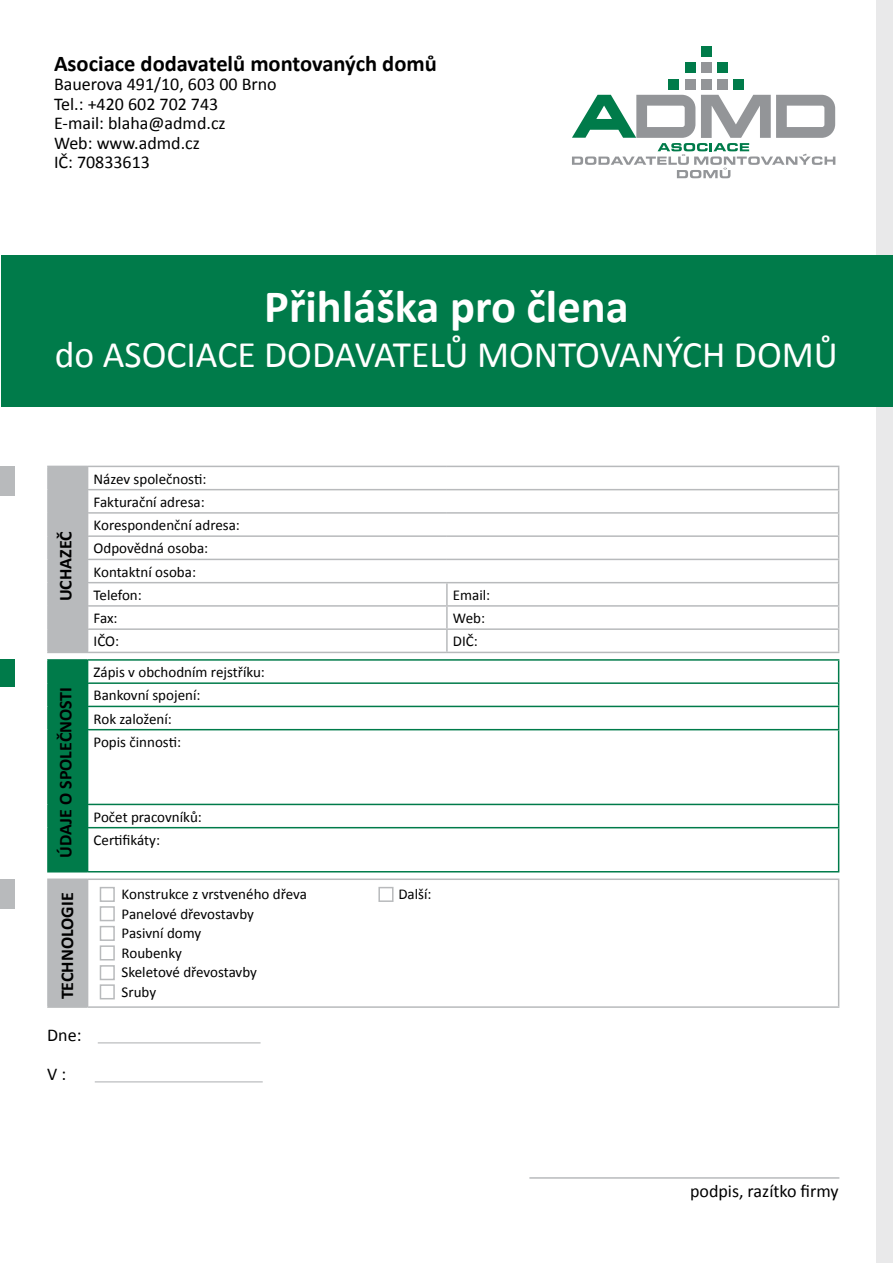
<style>
.page{position:relative;width:893px;height:1263px;background:#fff}
.page>*{position:absolute;margin:0;border:0;box-sizing:border-box;transform-origin:0 0}
.t1{font:700 46.5px "Calibri";color:#fff}
.t2{font:37.5px "Calibri";color:#fff}
.t3{font:700 22.5px "Calibri";color:#000}
.t4{font:18px/19.5px "Calibri";color:#000}
.t5{font:700 18px "Calibri";color:#000}
.t6{font:15px/23.2px "Calibri";color:#000}
</style>
<div class="page">
<div style="left:876px;top:0;width:16px;height:1263px;background:#e9e9ea"></div>
<div style="left:1px;top:255px;width:891px;height:151px;background:#007b4a"></div>
<div style="left:669px;top:79px;width:10px;height:10px;background:#007b4a"></div>
<div style="left:685px;top:79px;width:10px;height:10px;background:#939598"></div>
<div style="left:701px;top:79px;width:11px;height:10px;background:#939598"></div>
<div style="left:717px;top:79px;width:11px;height:10px;background:#939598"></div>
<div style="left:733px;top:79px;width:11px;height:10px;background:#007b4a"></div>
<div style="left:685px;top:63px;width:10px;height:10px;background:#007b4a"></div>
<div style="left:701px;top:63px;width:11px;height:10px;background:#939598"></div>
<div style="left:717px;top:63px;width:11px;height:10px;background:#007b4a"></div>
<div style="left:701px;top:46px;width:11px;height:11px;background:#007b4a"></div>
<svg style="left:572px;top:95px;width:263px;height:83px"></svg>
<hr style="left:98px;top:1042px;width:163px;height:1px;background:#b8babc">
<hr style="left:95px;top:1081px;width:168px;height:1px;background:#b8babc">
<div style="left:48px;top:466px;width:40px;height:186px;background:#b8babc"></div>
<hr style="left:87px;top:489px;width:360px;height:1px;background:#b8babc">
<hr style="left:447px;top:489px;width:392px;height:1px;background:#b8babc">
<hr style="left:47px;top:466px;width:41px;height:1px;background:#b8babc">
<hr style="left:47px;top:467px;width:2px;height:23px;background:#b8babc">
<hr style="left:47px;top:490px;width:2px;height:23px;background:#b8babc">
<hr style="left:47px;top:513px;width:2px;height:23px;background:#b8babc">
<hr style="left:47px;top:536px;width:2px;height:23px;background:#b8babc">
<hr style="left:47px;top:559px;width:2px;height:24px;background:#b8babc">
<hr style="left:47px;top:583px;width:2px;height:23px;background:#b8babc">
<hr style="left:47px;top:606px;width:2px;height:23px;background:#b8babc">
<hr style="left:47px;top:629px;width:2px;height:23px;background:#b8babc">
<hr style="left:47px;top:652px;width:41px;height:1px;background:#b8babc">
<hr style="left:88px;top:466px;width:359px;height:1px;background:#b8babc">
<hr style="left:447px;top:466px;width:392px;height:1px;background:#b8babc">
<hr style="left:87px;top:582px;width:360px;height:1px;background:#b8babc">
<hr style="left:87px;top:605px;width:360px;height:2px;background:#b8babc">
<hr style="left:447px;top:652px;width:392px;height:1px;background:#b8babc">
<hr style="left:87px;top:628px;width:360px;height:2px;background:#b8babc">
<hr style="left:446px;top:630px;width:2px;height:22px;background:#b8babc">
<hr style="left:88px;top:652px;width:359px;height:1px;background:#b8babc">
<hr style="left:87px;top:559px;width:360px;height:1px;background:#b8babc">
<hr style="left:447px;top:559px;width:392px;height:1px;background:#b8babc">
<hr style="left:87px;top:512px;width:360px;height:2px;background:#b8babc">
<hr style="left:447px;top:512px;width:392px;height:2px;background:#b8babc">
<hr style="left:87px;top:535px;width:360px;height:2px;background:#b8babc">
<hr style="left:447px;top:535px;width:392px;height:2px;background:#b8babc">
<hr style="left:447px;top:582px;width:392px;height:1px;background:#b8babc">
<hr style="left:446px;top:583px;width:2px;height:22px;background:#b8babc">
<hr style="left:447px;top:605px;width:392px;height:2px;background:#b8babc">
<hr style="left:446px;top:607px;width:2px;height:21px;background:#b8babc">
<svg style="left:838px;top:467px;width:1px;height:185px"></svg>
<hr style="left:447px;top:628px;width:392px;height:2px;background:#b8babc">
<div style="left:48px;top:660px;width:40px;height:212px;background:#007b4a"></div>
<hr style="left:87px;top:682px;width:752px;height:2px;background:#007b4a">
<hr style="left:87px;top:706px;width:752px;height:1px;background:#007b4a">
<hr style="left:87px;top:729px;width:752px;height:1px;background:#007b4a">
<hr style="left:87px;top:804px;width:752px;height:1px;background:#007b4a">
<hr style="left:87px;top:827px;width:752px;height:1px;background:#007b4a">
<hr style="left:47px;top:659px;width:41px;height:2px;background:#007b4a">
<hr style="left:47px;top:661px;width:2px;height:22px;background:#007b4a">
<hr style="left:47px;top:683px;width:2px;height:23px;background:#007b4a">
<hr style="left:47px;top:706px;width:2px;height:24px;background:#007b4a">
<hr style="left:47px;top:730px;width:2px;height:74px;background:#007b4a">
<hr style="left:47px;top:804px;width:2px;height:24px;background:#007b4a">
<hr style="left:47px;top:828px;width:2px;height:43px;background:#007b4a">
<hr style="left:47px;top:871px;width:41px;height:1px;background:#007b4a">
<hr style="left:88px;top:659px;width:751px;height:2px;background:#007b4a">
<svg style="left:838px;top:661px;width:1px;height:68px"></svg>
<hr style="left:838px;top:730px;width:1px;height:74px;background:#007b4a">
<svg style="left:838px;top:805px;width:1px;height:22px"></svg>
<hr style="left:838px;top:828px;width:1px;height:43px;background:#007b4a">
<hr style="left:88px;top:871px;width:751px;height:1px;background:#007b4a">
<div style="left:48px;top:879px;width:40px;height:128px;background:#b8babc"></div>
<hr style="left:88px;top:878px;width:751px;height:2px;background:#b8babc">
<hr style="left:838px;top:880px;width:1px;height:126px;background:#b8babc">
<hr style="left:88px;top:1006px;width:751px;height:2px;background:#b8babc">
<hr style="left:47px;top:878px;width:41px;height:2px;background:#b8babc">
<hr style="left:47px;top:880px;width:2px;height:126px;background:#b8babc">
<hr style="left:47px;top:1006px;width:41px;height:2px;background:#b8babc">
<div style="left:0;top:466px;width:15px;height:29px;background:#b8babc"></div>
<div style="left:0;top:880px;width:15px;height:29px;background:#b8babc"></div>
<div style="left:0;top:660px;width:15px;height:27px;background:#007b4a"></div>
<div style="left:100px;top:887px;width:15px;height:15px;border:2px solid #b8babc"></div>
<div style="left:378px;top:887px;width:16px;height:15px;border:2px solid #b8babc"></div>
<div style="left:100px;top:906px;width:15px;height:15px;border:2px solid #b8babc"></div>
<div style="left:100px;top:926px;width:15px;height:15px;border:2px solid #b8babc"></div>
<div style="left:100px;top:945px;width:15px;height:15px;border:2px solid #b8babc"></div>
<div style="left:100px;top:965px;width:15px;height:15px;border:2px solid #b8babc"></div>
<div style="left:100px;top:984px;width:15px;height:15px;border:2px solid #b8babc"></div>
<hr style="left:529px;top:1177px;width:310px;height:2px;background:#b8babc">
<h3 class="t3" style="left:54px;top:49px;width:384px">Asociace dodavatelů montovaných domů</h3>
<p class="t4" style="left:54px;top:75px;width:224px">Bauerova 491/10, 603 00 Brno<br>Tel.: +420 602 702 743<br>E-mail: blaha@admd.cz<br>Web: www.admd.cz<br>IČ: 70833613</p>
<h1 class="t1" style="left:264px;top:277px;width:366px">Přihláška pro člena</h1>
<h2 class="t2" style="left:55px;top:331px;width:785px">do ASOCIACE DODAVATELŮ MONTOVANÝCH DOMŮ</h2>
<p class="t5" style="left:54px;top:601px;width:72px;rotate:-90deg">UCHAZEČ</p>
<p class="t5" style="left:54px;top:858px;width:172px;rotate:-90deg">ÚDAJE O SPOLEČNOSTI</p>
<p class="t5" style="left:56px;top:999px;width:108px;rotate:-90deg">TECHNOLOGIE</p>
<p class="t4" style="left:47px;top:1015px;width:36px;line-height:39px">Dne:<br>V :</p>
<p class="t6" style="left:94px;top:467px;width:148px">Název společnosti:<br>Fakturační adresa:<br>Korespondenční adresa:<br>Odpovědná osoba:<br>Kontaktní osoba:<br>Telefon:</p>
<p class="t6" style="left:453px;top:583px;width:39px">Email:</p>
<p class="t6" style="left:94px;top:607px;width:26px">Fax:</p>
<p class="t6" style="left:453px;top:607px;width:34px">Web:</p>
<p class="t6" style="left:94px;top:630px;width:27px">IČO:</p>
<p class="t6" style="left:453px;top:630px;width:27px">DIČ:</p>
<p class="t6" style="left:94px;top:661px;width:173px">Zápis v obchodním rejstříku:<br>Bankovní spojení:<br>Rok založení:<br>Popis činnosti:</p>
<p class="t6" style="left:94px;top:805px;width:110px">Počet pracovníků:<br>Certifikáty:</p>
<p class="t6" style="left:122px;top:882px;width:187px">Konstrukce z vrstveného dřeva</p>
<p class="t6" style="left:398px;top:882px;width:35px">Další:</p>
<p class="t6" style="left:122px;top:904px;width:137px;line-height:19.5px">Panelové dřevostavby<br>Pasivní domy<br>Roubenky<br>Skeletové dřevostavby<br>Sruby</p>
<p class="t4" style="left:690px;top:1181px;width:150px">podpis, razítko firmy</p>
</div>
